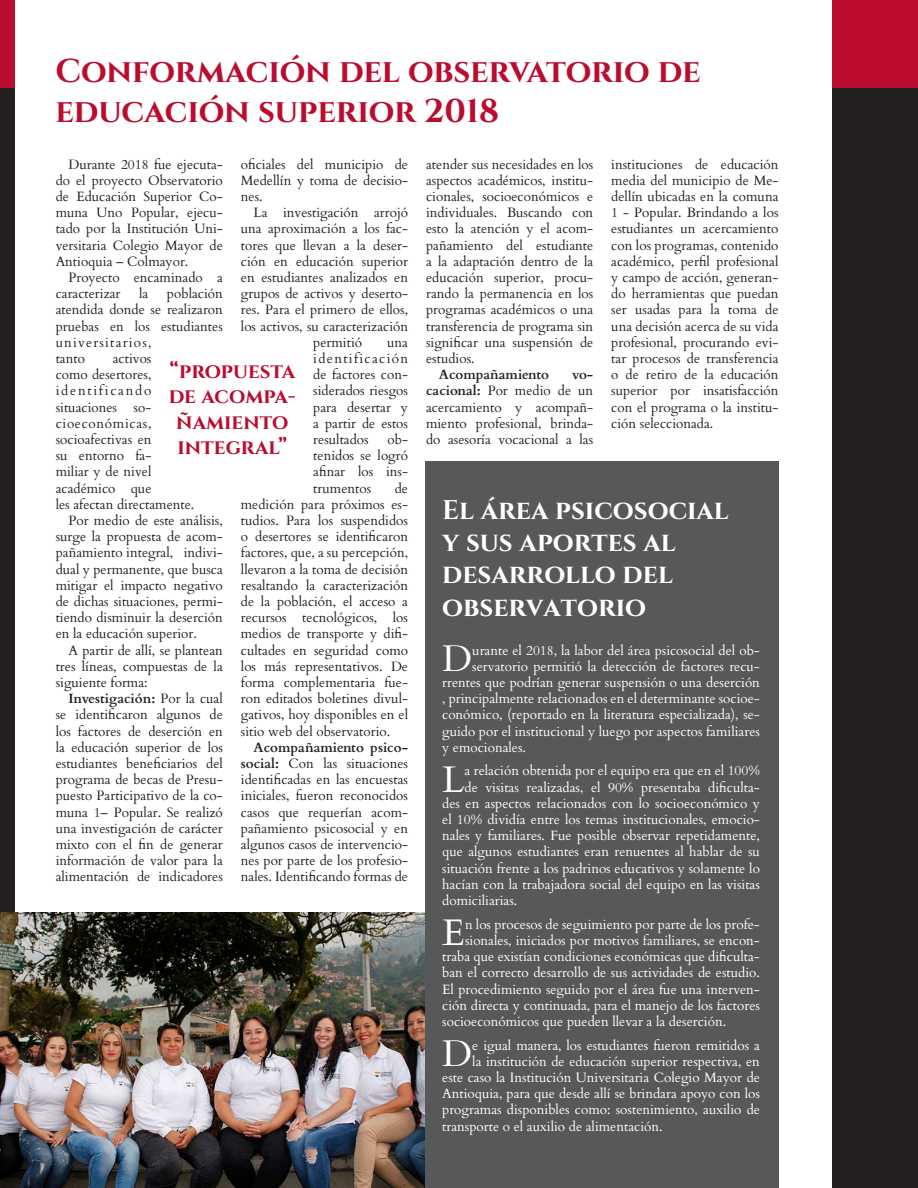
<style>
.page{position:relative;width:918px;height:1188px;background:#231f20}
.page>*{position:absolute;margin:0;border:0;box-sizing:border-box;transform-origin:0 0}
.para-dropcap-white{font:37.05px "Cardo";color:#fff}
.head2{font:700 33px/39.6px "Cinzel";letter-spacing:-.005em;color:#ba0c2f}
.head1-white{font:700 27px/32.4px "Cinzel";color:#fff}
.quote-red{font:700 21px/25.2px "Cinzel";color:#ba0c2f;text-align:center}
.para{font:13.5px/16.2px "Cardo";color:#231f20;text-align:justify}
.para-dropcap-white-2{font:13.5px "Cardo";color:#fff}
.para-2{font:700 13.5px "Cardo";color:#231f20}
.s1{font-weight:700}
</style>
<div class="page">
<div style="left:0;top:0;width:918px;height:88px;background:#ba0c2f"></div>
<div style="left:15px;top:0;width:817px;height:1188px;background:#fff"></div>
<img style="left:0;top:912px;width:425px;height:276px">
<div style="left:425px;top:462px;width:354px;height:726px;background:#57585a"></div>
<p class="head2" style="left:55px;top:53px;width:647px">Conformación del observatorio de educación superior 2018</p>
<p class="para" style="left:241px;top:155px;width:169px">oficiales del municipio de Medellín y toma de decisio&shy;nes.</p>
<p class="para" style="left:254px;top:204px;width:156px">La investigación arrojó</p>
<p class="para" style="left:241px;top:220px;width:169px">una aproximación a los fac-</p>
<p class="para" style="left:241px;top:236px;width:169px">tores que llevan a la deser-</p>
<p class="para" style="left:241px;top:252px;width:169px">ción en educación superior</p>
<p class="para" style="left:241px;top:269px;width:169px">en estudiantes analizados en</p>
<p class="para" style="left:241px;top:285px;width:169px">grupos de activos y deserto-</p>
<p class="para" style="left:241px;top:301px;width:169px">res. Para el primero de ellos,</p>
<p class="para" style="left:241px;top:317px;width:169px">los activos, su caracterización</p>
<p class="para" style="left:313px;top:333px;width:50px">permitió</p>
<p class="para" style="left:56px;top:155px;width:169px;text-indent:13px">Durante 2018 fue ejecuta&shy;do el proyecto Observatorio de Educación Superior Co&shy;muna Uno Popular, ejecu&shy;tado por la Institución Uni&shy;versitaria Colegio Mayor de Antioquia – Colmayor.</p>
<p class="para" style="left:56px;top:269px;width:169px;text-indent:13px">Proyecto encaminado a caracterizar</p>
<p class="para" style="left:56px;top:285px;width:169px;text-align:left;text-indent:111px">población atendida donde se realizaron pruebas en los estudiantes universitarios,<br>tanto</p>
<p class="para" style="left:139px;top:285px;width:11px">la</p>
<p class="para" style="left:313px;top:333px;width:96px;text-indent:74px">una identificación de factores con&shy;siderados riesgos para desertar y a partir de estos resultados</p>
<p class="para" style="left:56px;top:350px;width:140px;text-align:left;text-indent:57px">activos<br>como desertores, identificando situaciones so&shy;cioeconómicas, socioafectivas en<br>su entorno fa-<br>miliar y de nivel académico que<br>les afectan directamente.</p>
<p class="para" style="left:56px;top:512px;width:169px;text-indent:13px">Por medio de este análisis, surge la propuesta de acom&shy;pañamiento integral, indivi&shy;dual y permanente, que busca mitigar el impacto negativo de dichas situaciones, permi&shy;tiendo disminuir la deserción en la educación superior.</p>
<p class="para" style="left:56px;top:641px;width:169px;text-indent:13px">A partir de allí, se plantean tres líneas, compuestas de la siguiente forma:</p>
<p class="para" style="left:56px;top:690px;width:169px;text-indent:13px"><span class="s1">Investigación:</span> Por la cual se identificaron algunos de los factores de deserción en la educación superior de los estudiantes beneficiarios del programa de becas de Presu&shy;puesto Participativo de la co&shy;muna 1– Popular. Se realizó una investigación de carácter mixto con el fin de generar información de valor para la alimentación de indicadores</p>
<p class="quote-red" style="left:169px;top:360px;width:129px">“propuesta de acompa&shy;ñamiento integral”</p>
<p class="para" style="left:313px;top:431px;width:96px;text-indent:74px">ob&shy;tenidos se logró afinar los ins&shy;trumentos</p>
<p class="para" style="left:241px;top:479px;width:169px;text-indent:154px">de medición para próximos es&shy;tudios. Para los suspendidos o desertores se identificaron factores, que, a su percepción, llevaron a la toma de decisión resaltando la caracterización de la población, el acceso a recursos tecnológicos, los medios de transporte y difi&shy;cultades en seguridad como los más representativos. De forma complementaria fue&shy;ron editados boletines divul&shy;gativos, hoy disponibles en el sitio web del observatorio.</p>
<p class="para" style="left:241px;top:738px;width:169px;text-indent:13px"><span class="s1">Acompañamiento psico&shy;social:</span> Con las situaciones identificadas en las encuestas iniciales, fueron reconocidos casos que requerían acom&shy;pañamiento psicosocial y en algunos casos de intervencio&shy;nes por parte de los profesio&shy;nales. Identificando formas de</p>
<p class="para" style="left:426px;top:155px;width:169px">atender sus necesidades en los aspectos académicos, institu&shy;cionales, socioeconómicos e individuales. Buscando con esto la atención y el acom&shy;pañamiento del estudiante a la adaptación dentro de la educación superior, procu&shy;rando la permanencia en los programas académicos o una transferencia de programa sin significar una suspensión de estudios.</p>
<p class="para-2" style="left:439px;top:364px;width:112px">Acompañamiento</p>
<p class="para" style="left:426px;top:366px;width:169px;text-indent:146px"><span class="s1">vo&shy;cacional:</span> Por medio de un acercamiento y acompañ&shy;miento profesional, brinda&shy;do asesoría vocacional a las</p>
<p class="para" style="left:611px;top:155px;width:169px">instituciones de educación media del municipio de Me&shy;dellín ubicadas en la comuna 1 - Popular. Brindando a los estudiantes un acercamiento con los programas, contenido académico, perfil profesional y campo de acción, generan&shy;do herramientas que puedan ser usadas para la toma de una decisión acerca de su vida profesional, procurando evi&shy;tar procesos de transferencia o de retiro de la educación superior por insatisfacción con el programa o la institu&shy;ción seleccionada.</p>
<p class="head1-white" style="left:442px;top:495px;width:288px">El área psicosocial y sus aportes al desarrollo del observatorio</p>
<p class="para-dropcap-white" style="left:442px;top:628px;width:32px">D</p>
<p class="para-dropcap-white-2" style="left:472px;top:639px;width:289px">urante el 2018, la labor del área psicosocial del ob-</p>
<p class="para-dropcap-white-2" style="left:472px;top:655px;width:289px">servatorio permitió la detección de factores recu-</p>
<p class="para-dropcap-white-2" style="left:442px;top:672px;width:319px">rrentes que podrían generar suspensión o una deserción</p>
<p class="para-dropcap-white-2" style="left:442px;top:688px;width:319px">, principalmente relacionados en el determinante socioe-</p>
<p class="para-dropcap-white-2" style="left:442px;top:704px;width:319px">conómico, (reportado en la literatura especializada), se-</p>
<p class="para-dropcap-white-2" style="left:442px;top:720px;width:319px">guido por el institucional y luego por aspectos familiares</p>
<p class="para-dropcap-white-2" style="left:442px;top:736px;width:85px">y emocionales.</p>
<p class="para-dropcap-white" style="left:442px;top:749px;width:24px">L</p>
<p class="para-dropcap-white-2" style="left:465px;top:760px;width:297px">a relación obtenida por el equipo era que en el 100%</p>
<p class="para-dropcap-white-2" style="left:465px;top:776px;width:297px">de visitas realizadas, el 90% presentaba dificulta-</p>
<p class="para-dropcap-white-2" style="left:442px;top:792px;width:319px">des en aspectos relacionados con lo socioeconómico y</p>
<p class="para-dropcap-white-2" style="left:442px;top:809px;width:319px">el 10% dividía entre los temas institucionales, emocio-</p>
<p class="para-dropcap-white-2" style="left:442px;top:825px;width:319px">nales y familiares. Fue posible observar repetidamente,</p>
<p class="para-dropcap-white-2" style="left:442px;top:841px;width:319px">que algunos estudiantes eran renuentes al hablar de su</p>
<p class="para-dropcap-white-2" style="left:442px;top:857px;width:319px">situación frente a los padrinos educativos y solamente lo</p>
<p class="para-dropcap-white-2" style="left:442px;top:873px;width:319px">hacían con la trabajadora social del equipo en las visitas</p>
<p class="para-dropcap-white-2" style="left:442px;top:890px;width:77px">domiciliarias.</p>
<p class="para-dropcap-white" style="left:442px;top:903px;width:24px">E</p>
<p class="para-dropcap-white-2" style="left:465px;top:913px;width:296px">n los procesos de seguimiento por parte de los profe-</p>
<p class="para-dropcap-white-2" style="left:465px;top:930px;width:296px">sionales, iniciados por motivos familiares, se encon-</p>
<p class="para-dropcap-white-2" style="left:442px;top:946px;width:319px">traba que existían condiciones económicas que dificulta-</p>
<p class="para-dropcap-white-2" style="left:442px;top:962px;width:319px">ban el correcto desarrollo de sus actividades de estudio.</p>
<p class="para-dropcap-white-2" style="left:442px;top:978px;width:319px">El procedimiento seguido por el área fue una interven-</p>
<p class="para-dropcap-white-2" style="left:442px;top:994px;width:319px">ción directa y continuada, para el manejo de los factores</p>
<p class="para-dropcap-white-2" style="left:442px;top:1011px;width:285px">socioeconómicos que pueden llevar a la deserción.</p>
<p class="para-dropcap-white" style="left:442px;top:1024px;width:32px">D</p>
<p class="para-dropcap-white-2" style="left:472px;top:1034px;width:289px">e igual manera, los estudiantes fueron remitidos a</p>
<p class="para-dropcap-white-2" style="left:472px;top:1050px;width:289px">la institución de educación superior respectiva, en</p>
<p class="para-dropcap-white-2" style="left:442px;top:1067px;width:319px">este caso la Institución Universitaria Colegio Mayor de</p>
<p class="para-dropcap-white-2" style="left:442px;top:1083px;width:319px">Antioquia, para que desde allí se brindara apoyo con los</p>
<p class="para-dropcap-white-2" style="left:442px;top:1099px;width:319px">programas disponibles como: sostenimiento, auxilio de</p>
<p class="para-dropcap-white-2" style="left:442px;top:1115px;width:222px">transporte o el auxilio de alimentación.</p>
</div>
